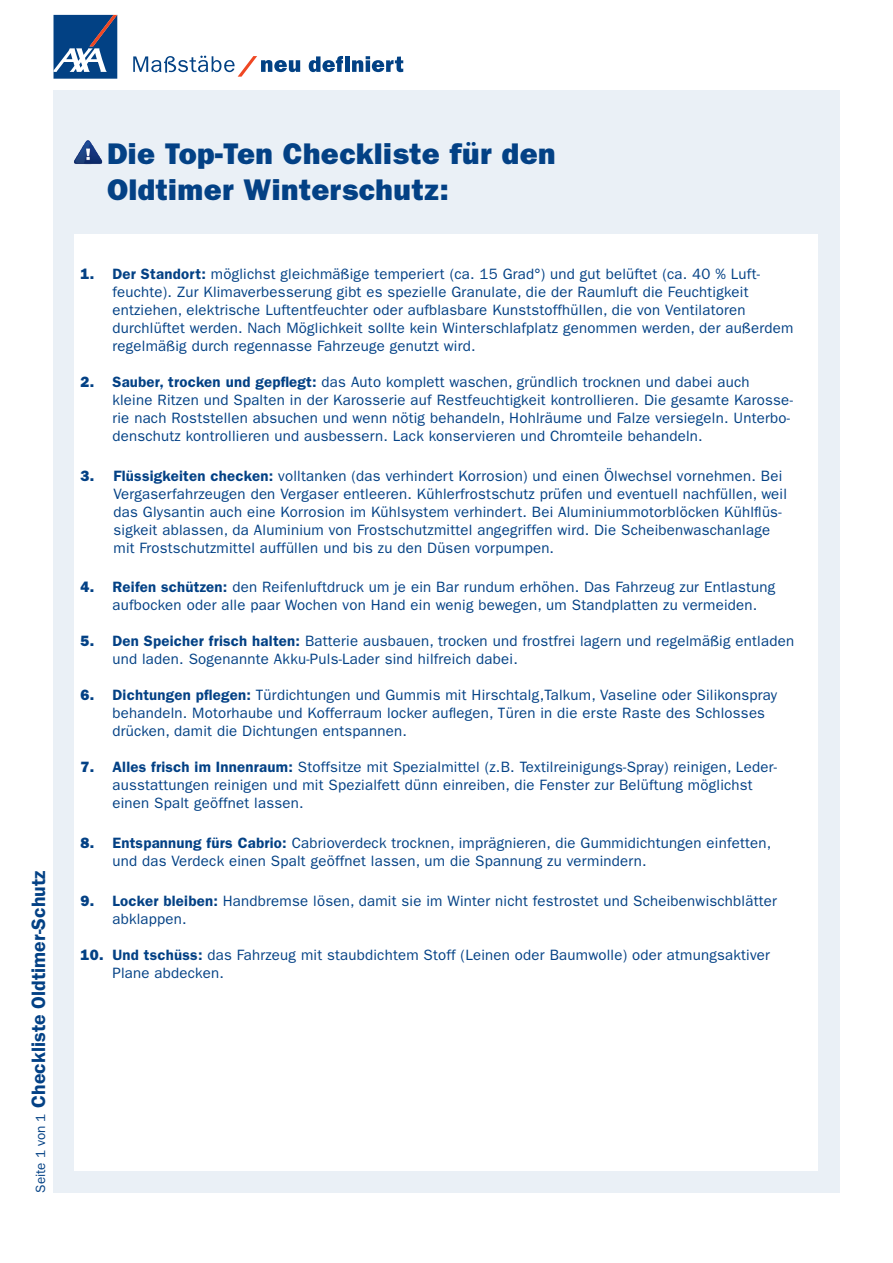
<style>
.page{position:relative;width:893px;height:1263px;background:#fff}
.page>*{position:absolute;margin:0;border:0;box-sizing:border-box;transform-origin:0 0}
.t1{font:800 30px/36px "Franklin Gothic LT";letter-spacing:.015em;color:#034185}
.t2{font:600 19.5px "Franklin Gothic LT";color:#034185}
.t3{font:15px/18px "Franklin Gothic LT";letter-spacing:.015em;color:#034185}
.s1{font-weight:400;font-size:13.5px}
.s2{font-weight:800}
.s3{font-weight:600}
</style>
<div class="page">
<div style="left:53px;top:90px;width:787px;height:1103px;background:#eaf0f6"></div>
<div style="left:75px;top:234px;width:743px;height:936px;background:#fff"></div>
<svg style="left:54px;top:15px;width:63px;height:64px;background:#305e94"></svg>
<svg style="left:309px;top:56px;width:94px;height:16px"></svg>
<svg style="left:133px;top:56px;width:167px;height:21px"></svg>
<img style="left:74px;top:140px;width:29px;height:25px">
<h2 class="t2" style="left:27px;top:1193px;width:323px;rotate:-90deg"><span class="s1">Seite 1 von 1</span> Checkliste Oldtimer-Schutz</h2>
<p class="t1" style="left:107px;top:136px;width:450px">Die Top-Ten Checkliste für den<br>Oldtimer Winterschutz:</p>
<p class="t3" style="left:112px;top:265px;width:682px;text-indent:-32px"><span class="s2">1.</span> <span class="s3">Der Standort:</span> möglichst gleichmäßige temperiert (ca. 15 Grad°) und gut belüftet (ca. 40 % Luft&shy;feuchte). Zur Klimaverbesserung gibt es spezielle Granulate, die der Raumluft die Feuchtigkeit entziehen, elektrische Luftentfeuchter oder aufblasbare Kunststoffhüllen, die von Ventilatoren durchlüftet werden. Nach Möglichkeit sollte kein Winterschlafplatz genommen werden, der außerdem regelmäßig durch regennasse Fahrzeuge genutzt wird.</p>
<p class="t3" style="left:112px;top:373px;width:682px;text-indent:-32px"><span class="s2">2.</span> <span class="s3">Sauber, trocken und gepflegt:</span> das Auto komplett waschen, gründlich trocknen und dabei auch kleine Ritzen und Spalten in der Karosserie auf Restfeuchtigkeit kontrollieren. Die gesamte Karosse&shy;rie nach Roststellen absuchen und wenn nötig behandeln, Hohlräume und Falze versiegeln. Unterbo&shy;denschutz kontrollieren und ausbessern. Lack konservieren und Chromteile behandeln.</p>
<p class="t3" style="left:114px;top:467px;width:675px;text-indent:-33px"><span class="s2">3.</span> <span class="s3">Flüssigkeiten checken:</span> volltanken (das verhindert Korrosion) und einen Ölwechsel vornehmen. Bei Vergaserfahrzeugen den Vergaser entleeren. Kühlerfrostschutz prüfen und eventuell nachfüllen, weil das Glysantin auch eine Korrosion im Kühlsystem verhindert. Bei Aluminiummotorblöcken Kühlflüs&shy;sigkeit ablassen, da Aluminium von Frostschutzmittel angegriffen wird. Die Scheibenwaschanlage mit Frostschutzmittel auffüllen und bis zu den Düsen vorpumpen.</p>
<p class="t3" style="left:112px;top:578px;width:664px;text-indent:-32px"><span class="s2">4.</span> <span class="s3">Reifen schützen:</span> den Reifenluftdruck um je ein Bar rundum erhöhen. Das Fahrzeug zur Entlastung aufbocken oder alle paar Wochen von Hand ein wenig bewegen, um Standplatten zu vermeiden.</p>
<p class="t3" style="left:112px;top:632px;width:683px;text-indent:-32px"><span class="s2">5.</span> <span class="s3">Den Speicher frisch halten:</span> Batterie ausbauen, trocken und frostfrei lagern und regelmäßig entladen und laden. Sogenannte Akku-Puls-Lader sind hilfreich dabei.</p>
<p class="t3" style="left:112px;top:686px;width:666px;text-indent:-32px"><span class="s2">6.</span> <span class="s3">Dichtungen pflegen:</span> Türdichtungen und Gummis mit Hirschtalg,Talkum, Vaseline oder Silikonspray behandeln. Motorhaube und Kofferraum locker auflegen, Türen in die erste Raste des Schlosses drücken, damit die Dichtungen entspannen.</p>
<p class="t3" style="left:112px;top:758px;width:666px;text-indent:-32px"><span class="s2">7.</span> <span class="s3">Alles frisch im Innenraum:</span> Stoffsitze mit Spezialmittel (z.B. Textilreinigungs-Spray) reinigen, Leder&shy;ausstattungen reinigen und mit Spezialfett dünn einreiben, die Fenster zur Belüftung möglichst einen Spalt geöffnet lassen.</p>
<p class="t3" style="left:112px;top:834px;width:660px;text-indent:-32px"><span class="s2">8.</span> <span class="s3">Entspannung fürs Cabrio:</span> Cabrioverdeck trocknen, imprägnieren, die Gummidichtungen einfetten, und das Verdeck einen Spalt geöffnet lassen, um die Spannung zu vermindern.</p>
<p class="t3" style="left:112px;top:892px;width:666px;text-indent:-32px"><span class="s2">9.</span> <span class="s3">Locker bleiben:</span> Handbremse lösen, damit sie im Winter nicht festrostet und Scheibenwischblätter abklappen.</p>
<p class="t3" style="left:112px;top:946px;width:659px;text-indent:-32px"><span class="s2">10.</span> <span class="s3">Und tschüss:</span> das Fahrzeug mit staubdichtem Stoff (Leinen oder Baumwolle) oder atmungsaktiver<br>Plane abdecken.</p>
</div>
